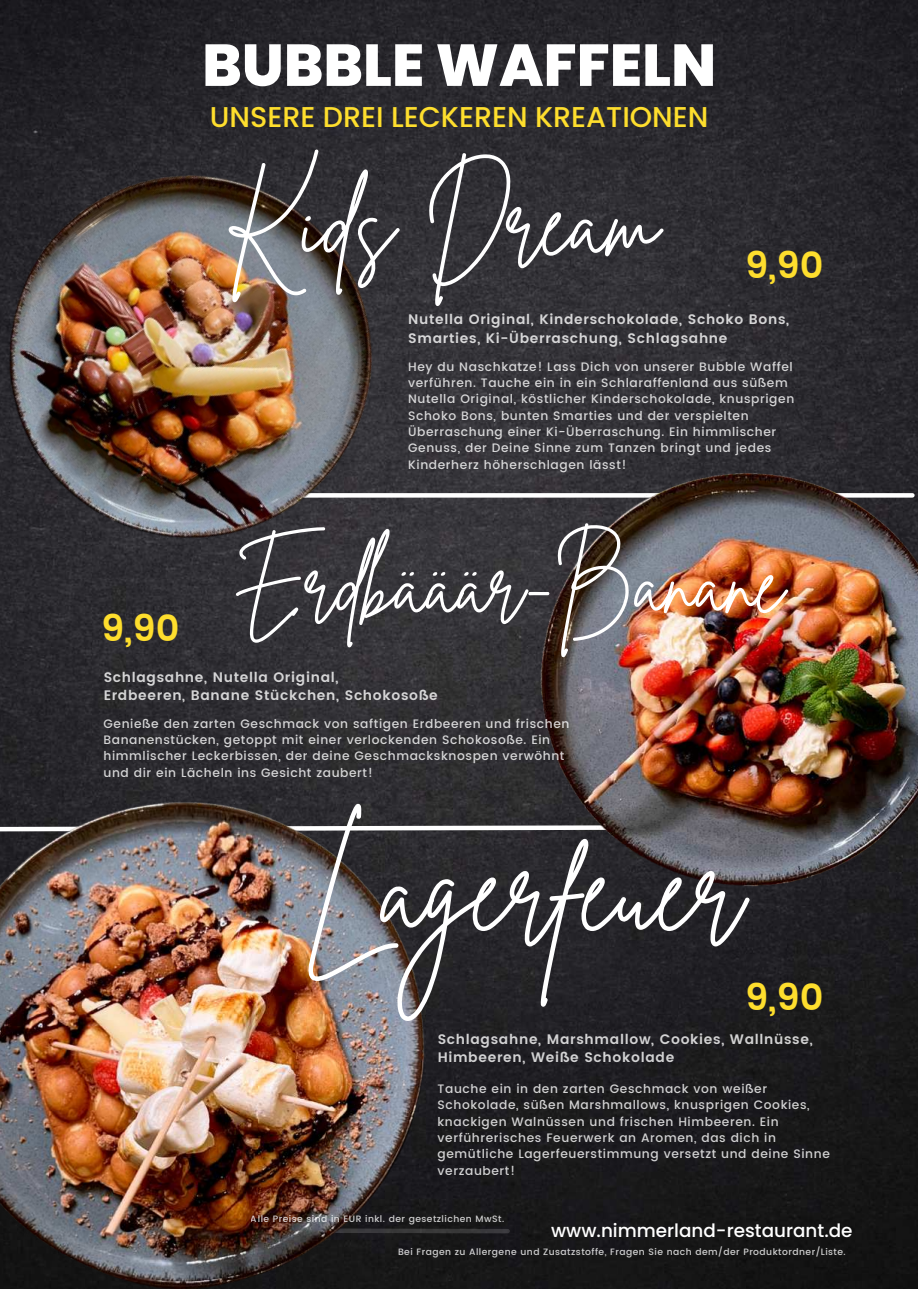
<style>
.page{position:relative;width:918px;height:1289px;background:#fff}
.page>*{position:absolute;margin:0;border:0;box-sizing:border-box;transform-origin:0 0}
.t1{font:118.65px "Brittany Signature";color:#fff}
.t2{font:96.3px "Brittany Signature";color:#fff}
.t3{font:84.3px "Brittany Signature";color:#fff}
.t4{font:800 58.95px "Poppins";color:#fff}
.t5{font:600 36.75px "Poppins";color:#fede2d}
.t6{font:500 28.65px "Poppins";color:#fede2d}
.t7{font:500 18.3px "Poppins";color:#fff}
.t8{font:600 13.8px/18.3px "Poppins";letter-spacing:.05em;color:#fff}
.t9{font:500 12.3px/16.4px "Poppins";letter-spacing:.05em;color:#fff}
.t10{font:500 9.15px "Poppins";letter-spacing:.05em;color:#fff}
</style>
<div class="page">
<img style="left:0;top:0;width:918px;height:1288px">
<svg style="left:432px;top:1227px;width:78px;height:6px"></svg>
<svg style="left:459px;top:493px;width:36px;height:4px"></svg>
<svg style="left:432px;top:822px;width:63px;height:11px"></svg>
<img style="left:0;top:91px;width:459px;height:540px">
<img style="left:495px;top:463px;width:423px;height:436px">
<img style="left:0;top:789px;width:432px;height:499px">
<h3 class="t4" style="left:202px;top:31px;width:516px">BUBBLE WAFFELN</h3>
<h3 class="t6" style="left:210px;top:100px;width:500px">UNSERE DREI LECKEREN KREATIONEN</h3>
<h2 class="t2" style="left:224px;top:161px;width:436px">Kids Dream</h2>
<h3 class="t5" style="left:745px;top:238px;width:80px">9,90</h3>
<p class="t8" style="left:408px;top:311px;width:383px">Nutella Original, Kinderschokolade, Schoko Bons,<br>Smarties, Ki-Überraschung, Schlagsahne</p>
<h3 class="t5" style="left:101px;top:600px;width:80px">9,90</h3>
<p class="t9" style="left:408px;top:358px;width:388px">Hey du Naschkatze! Lass Dich von unserer Bubble Waffel verführen. Tauche ein in ein Schlaraffenland aus süßem Nutella Original, köstlicher Kinderschokolade, knusprigen Schoko Bons, bunten Smarties und der verspielten Überraschung einer Ki-Überraschung. Ein himmlischer Genuss, der Deine Sinne zum Tanzen bringt und jedes Kinderherz höherschlagen lässt!</p>
<h3 class="t3" style="left:233px;top:530px;width:552px">Erdbääär-Banane</h3>
<p class="t8" style="left:104px;top:668px;width:336px">Schlagsahne, Nutella Original,<br>Erdbeeren, Banane Stückchen, Schokosoße</p>
<p class="t9" style="left:104px;top:715px;width:468px">Genieße den zarten Geschmack von saftigen Erdbeeren und frischen Bananenstücken, getoppt mit einer verlockenden Schokosoße. Ein himmlischer Leckerbissen, der deine Geschmacksknospen verwöhnt und dir ein Lächeln ins Gesicht zaubert!</p>
<h1 class="t1" style="left:303px;top:814px;width:442px">Lagerfeuer</h1>
<h3 class="t5" style="left:745px;top:969px;width:80px">9,90</h3>
<p class="t8" style="left:438px;top:1030px;width:377px">Schlagsahne, Marshmallow, Cookies, Wallnüsse,<br>Himbeeren, Weiße Schokolade</p>
<p class="t9" style="left:438px;top:1080px;width:394px">Tauche ein in den zarten Geschmack von weißer Schokolade, süßen Marshmallows, knusprigen Cookies, knackigen Walnüssen und frischen Himbeeren. Ein verführerisches Feuerwerk an Aromen, das dich in gemütliche Lagerfeuerstimmung versetzt und deine Sinne verzaubert!</p>
<p class="t10" style="left:251px;top:1211px;width:255px">Alle Preise sind in EUR inkl. der gesetzlichen MwSt.</p>
<h3 class="t7" style="left:551px;top:1219px;width:303px">www.nimmerland-restaurant.de</h3>
<p class="t10" style="left:398px;top:1245px;width:449px">Bei Fragen zu Allergene und Zusatzstoffe, Fragen Sie nach dem/der Produktordner/Liste.</p>
</div>
